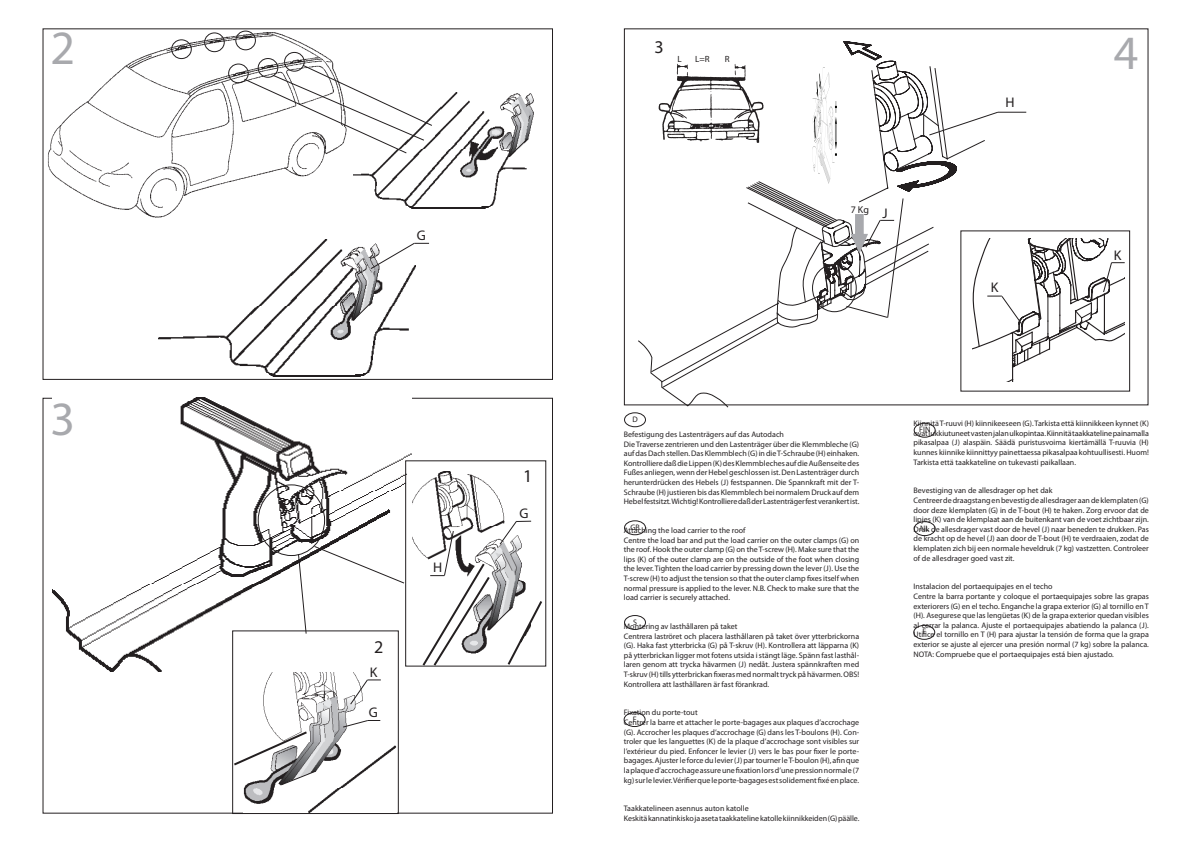
<style>
.page{position:relative;width:1191px;height:842px;background:#fff}
.page>*{position:absolute;margin:0;border:0;box-sizing:border-box;transform-origin:0 0}
.t1{font:48px "Myriad Pro";color:#a8a9ad}
.t2{font:18px "Myriad Pro";color:#231f20}
.t3{font:14px "Myriad Pro";color:#231f20}
.t4{font:10px "Myriad Pro";color:#231f20}
.t5{font:9px "Myriad Pro";color:#231f20}
.t6{font:8px/9.6px "Myriad Pro";color:#231f20}
</style>
<div class="page">
<img style="left:42px;top:28px;width:311px;height:193px">
<img style="left:353px;top:92px;width:181px;height:116px">
<img style="left:158px;top:240px;width:257px;height:136px">
<div style="left:172px;top:40px;width:19px;height:19px;border:1px solid #231f20;border-radius:50%"></div>
<div style="left:228px;top:64px;width:20px;height:19px;border:1px solid #231f20;border-radius:50%"></div>
<div style="left:204px;top:33px;width:20px;height:19px;border:1px solid #231f20;border-radius:50%"></div>
<div style="left:236px;top:31px;width:19px;height:19px;border:1px solid #231f20;border-radius:50%"></div>
<div style="left:258px;top:58px;width:20px;height:19px;border:1px solid #231f20;border-radius:50%"></div>
<div style="left:284px;top:52px;width:20px;height:19px;border:1px solid #231f20;border-radius:50%"></div>
<svg style="left:244px;top:65px;width:188px;height:88px"></svg>
<img style="left:412px;top:471px;width:118px;height:82px">
<img style="left:244px;top:672px;width:152px;height:140px">
<img style="left:53px;top:398px;width:358px;height:273px">
<div style="left:258px;top:485px;width:67px;height:71px;border:1px solid #231f20;border-radius:50%"></div>
<div style="left:405px;top:461px;width:141px;height:205px;border:1px solid #231f20"></div>
<div style="left:232px;top:631px;width:166px;height:183px;border:1px solid #231f20"></div>
<svg style="left:314px;top:546px;width:90px;height:37px"></svg>
<svg style="left:298px;top:554px;width:8px;height:80px"></svg>
<svg style="left:371px;top:243px;width:58px;height:26px"></svg>
<svg style="left:350px;top:679px;width:31px;height:25px"></svg>
<svg style="left:343px;top:720px;width:37px;height:7px"></svg>
<svg style="left:509px;top:139px;width:19px;height:17px"></svg>
<svg style="left:353px;top:302px;width:18px;height:19px"></svg>
<svg style="left:421px;top:521px;width:123px;height:146px"></svg>
<svg style="left:232px;top:730px;width:84px;height:55px"></svg>
<div style="left:624px;top:413px;width:22px;height:14px;border:1px solid #231f20;border-radius:50%"></div>
<div style="left:624px;top:521px;width:22px;height:14px;border:1px solid #231f20;border-radius:50%"></div>
<div style="left:624px;top:615px;width:22px;height:15px;border:1px solid #231f20;border-radius:50%"></div>
<div style="left:624px;top:712px;width:21px;height:15px;border:1px solid #231f20;border-radius:50%"></div>
<svg style="left:316px;top:691px;width:9px;height:7px"></svg>
<svg style="left:333px;top:691px;width:2px;height:7px"></svg>
<svg style="left:638px;top:41px;width:486px;height:366px"></svg>
<div style="left:914px;top:423px;width:21px;height:14px;border:1px solid #231f20;border-radius:50%"></div>
<div style="left:914px;top:521px;width:21px;height:15px;border:1px solid #231f20;border-radius:50%"></div>
<div style="left:913px;top:625px;width:22px;height:15px;border:1px solid #231f20;border-radius:50%"></div>
<h1 class="t1" style="left:51px;top:19px;width:26px">2</h1>
<h1 class="t1" style="left:51px;top:389px;width:26px">3</h1>
<h3 class="t3" style="left:417px;top:227px;width:11px">G</h3>
<h2 class="t2" style="left:374px;top:636px;width:11px">2</h2>
<h3 class="t3" style="left:370px;top:663px;width:9px">K</h3>
<h3 class="t3" style="left:369px;top:703px;width:11px">G</h3>
<h3 class="t3" style="left:433px;top:559px;width:11px">H</h3>
<h2 class="t2" style="left:523px;top:465px;width:11px">1</h2>
<h3 class="t3" style="left:519px;top:505px;width:11px">G</h3>
<h2 class="t2" style="left:654px;top:36px;width:11px">3</h2>
<p class="t5" style="left:677px;top:53px;width:6px">L</p>
<p class="t5" style="left:695px;top:53px;width:16px">L=R</p>
<p class="t5" style="left:725px;top:53px;width:6px">R</p>
<p class="t4" style="left:850px;top:203px;width:20px">7 Kg</p>
<h3 class="t3" style="left:882px;top:204px;width:7px">J</h3>
<h3 class="t3" style="left:1005px;top:94px;width:11px">H</h3>
<h3 class="t3" style="left:990px;top:279px;width:9px">K</h3>
<h1 class="t1" style="left:1114px;top:23px;width:26px">4</h1>
<h3 class="t3" style="left:1113px;top:246px;width:9px">K</h3>
<p class="t6" style="left:632px;top:414px;width:7px">D</p>
<p class="t6" style="left:624px;top:429px;width:237px">Befestigung des Lastenträgers auf das Autodach<br>Die Traverse zentrieren und den Lastenträger über die Klemmbleche (G) auf das Dach stellen. Das Klemmblech (G) in die T-Schraube (H) einhaken.<br>Kontrolliere daß die Lippen (K) des Klemmbleches auf die Außenseite des Fußes anliegen, wenn der Hebel geschlossen ist. Den Lastenträger durch herunterdrücken des Hebels (J) festspannen. Die Spannkraft mit der T-Schraube (H) justieren bis das Klemmblech bei normalem Druck auf dem Hebel festsitzt. Wichtig! Kontrolliere daß der Lastenträger fest verankert ist.</p>
<p class="t6" style="left:624px;top:525px;width:237px">Attaching the load carrier to the roof<br>Centre the load bar and put the load carrier on the outer clamps (G) on the roof. Hook the outer clamp (G) on the T-screw (H). Make sure that the lips (K) of the outer clamp are on the outside of the foot when closing the lever. Tighten the load carrier by pressing down the lever (J). Use the T-screw (H) to adjust the tension so that the outer clamp fixes itself when normal pressure is applied to the lever. N.B. Check to make sure that the load carrier is securely attached.</p>
<p class="t6" style="left:624px;top:621px;width:237px">Montering av lasthållaren på taket<br>Centrera laströret och placera lasthållaren på taket över ytterbrickorna (G). Haka fast ytterbricka (G) på T-skruv (H). Kontrollera att läpparna (K) på ytterbrickan ligger mot fotens utsida i stängt läge. Spänn fast lasthål&shy;laren genom att trycka hävarmen (J) nedåt. Justera spännkraften med T-skruv (H) tills ytterbrickan fixeras med normalt tryck på hävarmen. OBS!<br>Kontrollera att lasthållaren är fast förankrad.</p>
<p class="t6" style="left:624px;top:708px;width:237px">Fixation du porte-tout<br>Centrer la barre et attacher le porte-bagages aux plaques d’accrochage (G). Accrocher les plaques d’accrochage (G) dans les T-boulons (H). Con&shy;troler que les languettes (K) de la plaque d’accrochage sont visibles sur l’extérieur du pied. Enfoncer le levier (J) vers le bas pour fixer le porte&shy;bagages. Ajuster le force du levier (J) par tourner le T-boulon (H), afin que la plaque d’accrochage assure une fixation lors d’une pression normale (7 kg) sur le levier. Vérifier que le porte-bagages est solidement fixé en place.</p>
<p class="t6" style="left:624px;top:804px;width:237px">Taakkatelineen asennus auton katolle<br>Keskitä kannatinkisko ja aseta taakkateline katolle kiinnikkeiden (G) päälle.</p>
<p class="t6" style="left:630px;top:522px;width:11px">GB</p>
<p class="t6" style="left:633px;top:617px;width:5px">S</p>
<p class="t6" style="left:633px;top:714px;width:5px">F</p>
<p class="t6" style="left:913px;top:419px;width:237px;text-align:justify">Kiinnitä T-ruuvi (H) kiinnikeeseen (G). Tarkista että kiinnikkeen kynnet (K) ovat lukkiutuneet vasten jalan ulkopintaa. Kiinnitä taakkateline painamalla pikasalpaa (J) alaspäin. Säädä puristusvoima kiertämällä T-ruuvia (H) kunnes kiinnike kiinnittyy painettaessa pikasalpaa kohtuullisesti. Huom!<br>Tarkista että taakkateline on tukevasti paikallaan.</p>
<p class="t6" style="left:913px;top:486px;width:237px">Bevestiging van de allesdrager op het dak<br>Centreer de draagstang en bevestig de allesdrager aan de klemplaten (G) door deze klemplaten (G) in de T-bout (H) te haken. Zorg ervoor dat de lipjes (K) van de klemplaat aan de buitenkant van de voet zichtbaar zijn.<br>Druk de allesdrager vast door de hevel (J) naar beneden te drukken. Pas de kracht op de hevel (J) aan door de T-bout (H) te verdraaien, zodat de klemplaten zich bij een normale heveldruk (7 kg) vastzetten. Controleer of de allesdrager goed vast zit.</p>
<p class="t6" style="left:913px;top:582px;width:237px">Instalacion del portaequipajes en el techo<br>Centre la barra portante y coloque el portaequipajes sobre las grapas exteriorers (G) en el techo. Enganche la grapa exterior (G) al tornillo en T (H). Asegurese que las lengüetas (K) de la grapa exterior quedan visibles al cerrar la palanca. Ajuste el portaequipajes abatiendo la palanca (J).<br>Utilice el tornillo en T (H) para ajustar la tensión de forma que la grapa exterior se ajuste al ejercer una presión normal (7 kg) sobre la palanca.<br>NOTA: Compruebe que el portaequipajes está bien ajustado.</p>
<p class="t6" style="left:919px;top:425px;width:13px">FIN</p>
<p class="t6" style="left:920px;top:523px;width:11px">NL</p>
<p class="t6" style="left:922px;top:627px;width:5px">E</p>
</div>
